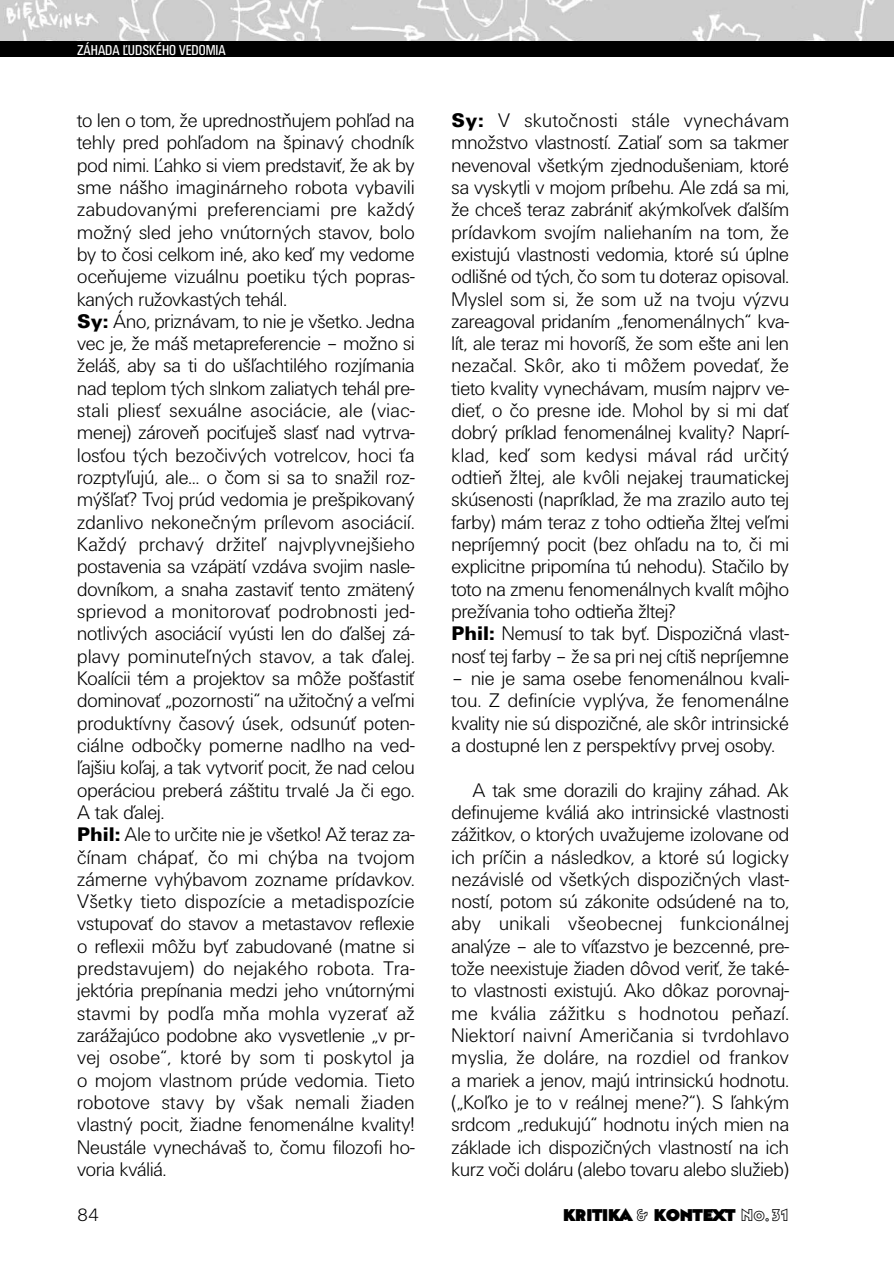
<style>
.page{position:relative;width:894px;height:1264px;background:#fff}
.page>*{position:absolute;margin:0;border:0;box-sizing:border-box;transform-origin:0 0}
.t1{font:300 20.4px/22.4px "Unitus DCE";color:#000}
.t2{font:300 18.6px "Unitus DCE";color:#000}
.t3{font:16.8px "Bahnhof Ultra";color:#000}
.t4{font:condensed 14.8px "Unitus TCE";color:#fff}
.s1{font-family:"Unitus TCE";font-weight:900}
.s2{font-family:"Bahnhof Outline"}
</style>
<div class="page">
<img style="left:0;top:0;width:894px;height:41px">
<div style="left:0;top:41px;width:894px;height:16px;background:#000"></div>
<p class="t4" style="left:77px;top:44px;width:150px">ZÁHADA ĽUDSKÉHO VEDOMIA</p>
<p class="t1" style="left:77px;top:110px;width:339px">to len o tom, že uprednostňujem pohľad na tehly pred pohľadom na špinavý chodník pod nimi. Ľahko si viem predstaviť, že ak by sme nášho imaginárneho robota vybavili zabudovanými preferenciami pre každý možný sled jeho vnútorných stavov, bolo by to čosi celkom iné, ako keď my vedome oceňujeme vizuálnu poetiku tých popras&shy;kaných ružovkastých tehál.<br><span class="s1">Sy:</span> Áno, priznávam, to nie je všetko. Jedna vec je, že máš metapreferencie – možno si želáš, aby sa ti do ušľachtilého rozjímania nad teplom tých slnkom zaliatych tehál pre&shy;stali pliesť sexuálne asociácie, ale (viac&shy;menej) zároveň pociťuješ slasť nad vytrva&shy;losťou tých bezočivých votrelcov, hoci ťa rozptyľujú, ale... o čom si sa to snažil roz&shy;mýšľať? Tvoj prúd vedomia je prešpikovaný zdanlivo nekonečným prílevom asociácií.<br>Každý prchavý držiteľ najvplyvnejšieho postavenia sa vzápätí vzdáva svojim nasle&shy;dovníkom, a snaha zastaviť tento zmätený sprievod a monitorovať podrobnosti jed&shy;notlivých asociácií vyústi len do ďalšej zá&shy;plavy pominuteľných stavov, a tak ďalej.<br>Koalícii tém a projektov sa môže pošťastiť dominovať „pozornosti“ na užitočný a veľmi produktívny časový úsek, odsunúť poten&shy;ciálne odbočky pomerne nadlho na ved&shy;ľajšiu koľaj, a tak vytvoriť pocit, že nad celou operáciou preberá záštitu trvalé Ja či ego.<br>A tak ďalej.<br><span class="s1">Phil:</span> Ale to určite nie je všetko! Až teraz za&shy;čínam chápať, čo mi chýba na tvojom zámerne vyhýbavom zozname prídavkov.<br>Všetky tieto dispozície a metadispozície vstupovať do stavov a metastavov reflexie o reflexii môžu byť zabudované (matne si predstavujem) do nejakého robota. Tra&shy;jektória prepínania medzi jeho vnútornými stavmi by podľa mňa mohla vyzerať až zarážajúco podobne ako vysvetlenie „v pr&shy;vej osobe“, ktoré by som ti poskytol ja o mojom vlastnom prúde vedomia. Tieto robotove stavy by však nemali žiaden vlastný pocit, žiadne fenomenálne kvality!<br>Neustále vynechávaš to, čomu filozofi ho&shy;voria kváliá.</p>
<p class="t1" style="left:452px;top:110px;width:339px"><span class="s1">Sy:</span> V skutočnosti stále vynechávam množstvo vlastností. Zatiaľ som sa takmer nevenoval všetkým zjednodušeniam, ktoré sa vyskytli v mojom príbehu. Ale zdá sa mi, že chceš teraz zabrániť akýmkoľvek ďalším prídavkom svojím naliehaním na tom, že existujú vlastnosti vedomia, ktoré sú úplne odlišné od tých, čo som tu doteraz opisoval.<br>Myslel som si, že som už na tvoju výzvu zareagoval pridaním „fenomenálnych“ kva&shy;lít, ale teraz mi hovoríš, že som ešte ani len nezačal. Skôr, ako ti môžem povedať, že tieto kvality vynechávam, musím najprv ve&shy;dieť, o čo presne ide. Mohol by si mi dať dobrý príklad fenomenálnej kvality? Naprí&shy;klad, keď som kedysi mával rád určitý odtieň žltej, ale kvôli nejakej traumatickej skúsenosti (napríklad, že ma zrazilo auto tej farby) mám teraz z toho odtieňa žltej veľmi nepríjemný pocit (bez ohľadu na to, či mi explicitne pripomína tú nehodu). Stačilo by toto na zmenu fenomenálnych kvalít môjho prežívania toho odtieňa žltej?<br><span class="s1">Phil:</span> Nemusí to tak byť. Dispozičná vlast&shy;nosť tej farby – že sa pri nej cítiš nepríjemne</p>
<p class="t1" style="left:452px;top:668px;width:339px;text-align:justify">– nie je sama osebe fenomenálnou kvali&shy;tou. Z definície vyplýva, že fenomenálne kvality nie sú dispozičné, ale skôr intrinsické a dostupné len z perspektívy prvej osoby.</p>
<p class="t1" style="left:452px;top:780px;width:339px;text-align:justify;text-indent:21px">A tak sme dorazili do krajiny záhad. Ak definujeme kváliá ako intrinsické vlastnosti zážitkov, o ktorých uvažujeme izolovane od ich príčin a následkov, a ktoré sú logicky nezávislé od všetkých dispozičných vlast&shy;ností, potom sú zákonite odsúdené na to, aby unikali všeobecnej funkcionálnej analýze – ale to víťazstvo je bezcenné, pre&shy;tože neexistuje žiaden dôvod veriť, že také&shy;to vlastnosti existujú. Ako dôkaz porovnaj&shy;me kvália zážitku s hodnotou peňazí.<br>Niektorí naivní Američania si tvrdohlavo myslia, že doláre, na rozdiel od frankov a mariek a jenov, majú intrinsickú hodnotu. („Koľko je to v reálnej mene?“). S ľahkým srdcom „redukujú“ hodnotu iných mien na základe ich dispozičných vlastností na ich kurz voči doláru (alebo tovaru alebo služieb)</p>
<p class="t2" style="left:77px;top:1207px;width:24px">84</p>
<p class="t3" style="left:563px;top:1205px;width:227px">KRITIKA <span class="s2">&amp;</span> KONTEXT <span class="s2">No.31</span></p>
</div>
